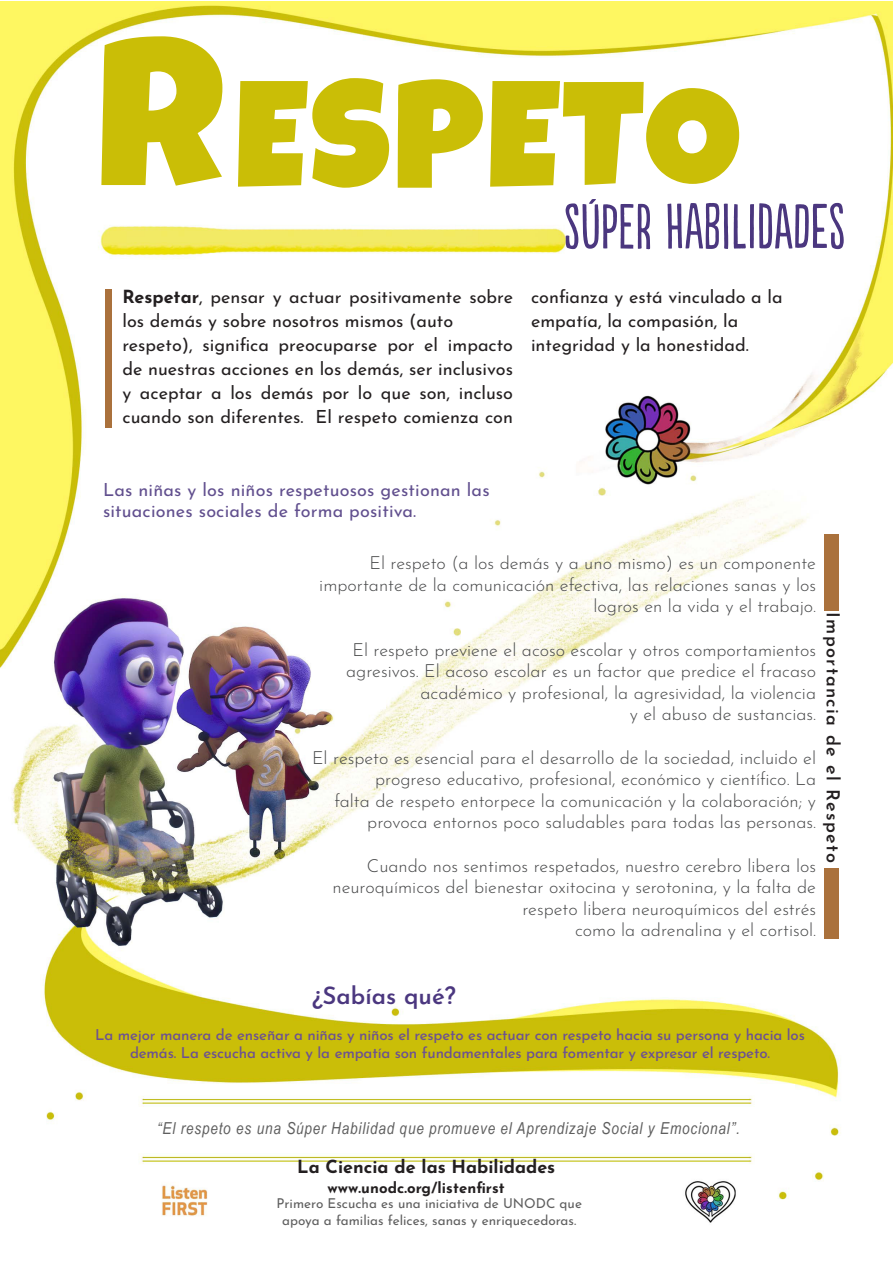
<style>
.page{position:relative;width:893px;height:1263px;background:#fff}
.page>*{position:absolute;margin:0;border:0;box-sizing:border-box;transform-origin:0 0}
.t1{font:150px "Luckiest Guy";letter-spacing:.025em;color:#cabe06}
.t2{font:60px "Populaire";letter-spacing:.01em;color:#4b377f}
.t3{font:600 24px "Josefin Sans";color:#4b377f}
.t4{font:300 18px/21.6px "Josefin Sans";color:#454647;text-align:right}
.t5{font:18px/24px "Josefin Sans";color:#231f20}
.t6{font:18px/21.6px "Josefin Sans";letter-spacing:.01em;color:#614f8e}
.t7{font:700 18px "Josefin Sans";color:#231f20}
.t8{font:600 18px "Josefin Sans";letter-spacing:.075em;color:#231f20}
.t9{font:italic 16.5px "Arial Narrow";letter-spacing:.05em;color:#5f5f5f}
.t10{font:500 15px/18px "Josefin Sans";letter-spacing:-.01em;color:#6c5192;text-align:center}
.t11{font:700 15px "Josefin Sans";letter-spacing:.005em;color:#231f20}
.t12{font:13.5px/16.2px "Josefin Sans";color:#5f5f5f;text-align:center}
.s1{font-size:210px}
.s2{font-weight:700}
</style>
<div class="page">
<img style="left:0;top:1px;width:892px;height:1222px">
<div style="left:105px;top:289px;width:7px;height:139px;background:#aa713c"></div>
<div style="left:825px;top:534px;width:14px;height:76px;background:#aa713c"></div>
<div style="left:825px;top:868px;width:14px;height:71px;background:#aa713c"></div>
<h1 class="t1" style="left:97px;top:81px;width:645px"><span class="s1">R</span>ESPETO</h1>
<h2 class="t2" style="left:564px;top:195px;width:283px">SÚPER HABILIDADES</h2>
<p class="t5" style="left:122px;top:286px;width:392px"><span class="s2">Respetar</span>, pensar y actuar positivamente sobre los demás y sobre nosotros mismos (auto respeto), significa preocuparse por el impacto de nuestras acciones en los demás, ser inclusivos y aceptar a los demás por lo que son, incluso cuando son diferentes. El respeto comienza con</p>
<p class="t5" style="left:531px;top:286px;width:253px">confianza y está vinculado a la empatía, la compasión, la integridad y la honestidad.</p>
<p class="t6" style="left:103px;top:481px;width:388px">Las niñas y los niños respetuosos gestionan las situaciones sociales de forma positiva.</p>
<p class="t4" style="left:319px;top:554px;width:498px">El respeto (a los demás y a uno mismo) es un componente importante de la comunicación efectiva, las relaciones sanas y los logros en la vida y el trabajo.</p>
<p class="t4" style="left:346px;top:640px;width:471px">El respeto previene el acoso escolar y otros comportamientos agresivos. El acoso escolar es un factor que predice el fracaso académico y profesional, la agresividad, la violencia<br>y el abuso de sustancias.</p>
<p class="t4" style="left:312px;top:748px;width:505px">El respeto es esencial para el desarrollo de la sociedad, incluido el progreso educativo, profesional, económico y científico. La<br>falta de respeto entorpece la comunicación y la colaboración; y provoca entornos poco saludables para todas las personas.</p>
<p class="t4" style="left:332px;top:856px;width:485px">Cuando nos sentimos respetados, nuestro cerebro libera los neuroquímicos del bienestar oxitocina y serotonina, y la falta de respeto libera neuroquímicos del estrés<br>como la adrenalina y el cortisol.</p>
<p class="t8" style="left:840px;top:612px;width:253px;rotate:90deg">Importancia de el Respeto</p>
<h3 class="t3" style="left:312px;top:985px;width:145px">¿Sabías qué?</h3>
<p class="t10" style="left:95px;top:1028px;width:711px">La mejor manera de enseñar a niñas y niños el respeto es actuar con respeto hacia su persona y hacia los demás. La escucha activa y la empatía son fundamentales para fomentar y expresar el respeto.</p>
<p class="t9" style="left:157px;top:1119px;width:584px">“El respeto es una Súper Habilidad que promueve el Aprendizaje Social y Emocional”.</p>
<p class="t7" style="left:297px;top:1159px;width:260px">La Ciencia de las Habilidades</p>
<p class="t12" style="left:276px;top:1197px;width:307px">Primero Escucha es una iniciativa de UNODC que apoya a familias felices, sanas y enriquecedoras.</p>
<p class="t11" style="left:328px;top:1182px;width:179px">www.unodc.org/listenfirst</p>
</div>
